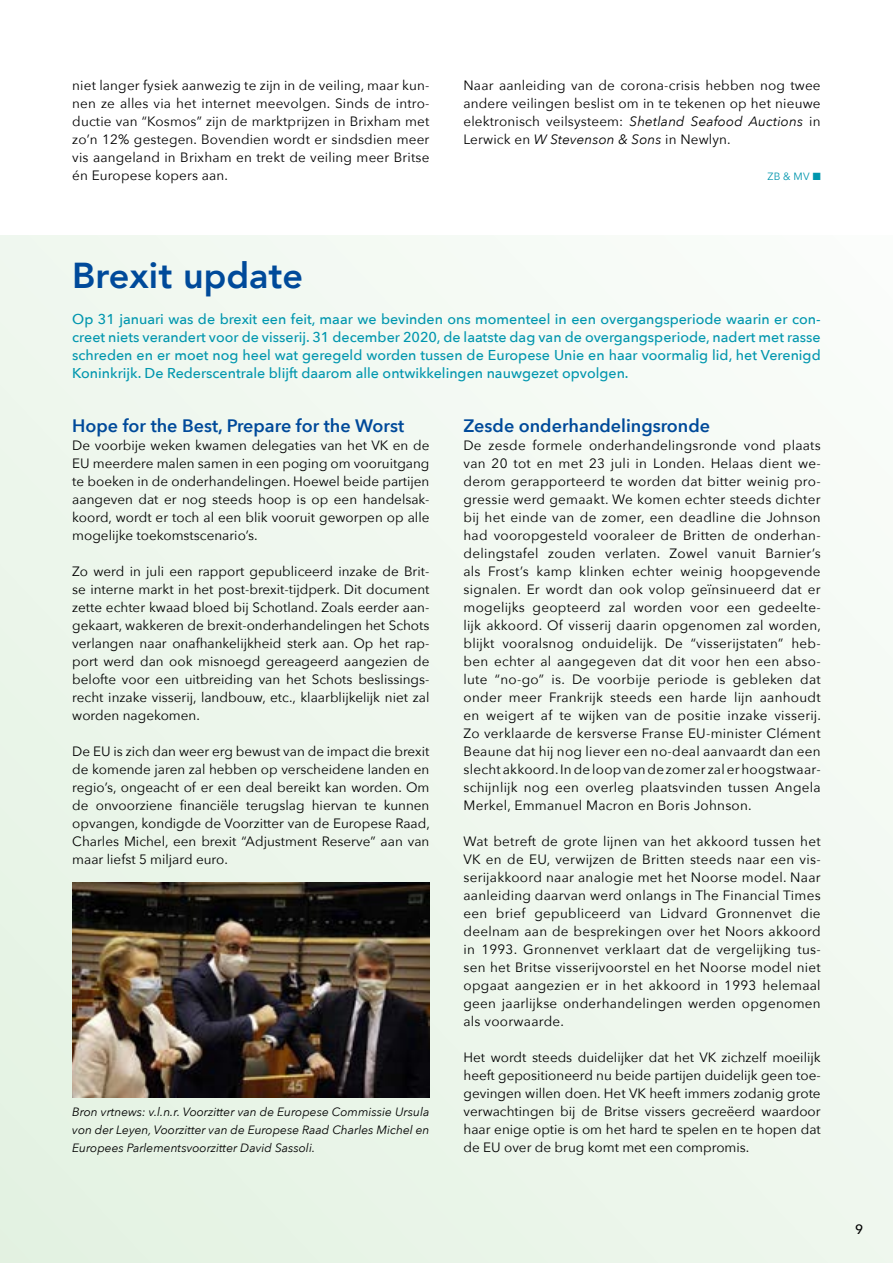
<style>
.page{position:relative;width:893px;height:1263px;background:#eff7ef}
.page>*{position:absolute;margin:0;border:0;box-sizing:border-box;transform-origin:0 0}
.t1{font:800 36px "Avenir";color:#004a9a}
.t2{font:600 18px "Avenir Next";color:#004a9a}
.t3{font:500 14.25px/18px "Avenir Next";color:#0096ae;text-align:justify}
.t4{font:13.5px/18px "Avenir Next";color:#000;text-align:justify}
.t5{font:500 13.5px "Avenir Next";color:#000}
.t6{font:italic 12px/18px "Avenir Next";color:#000;text-align:justify}
.t7{font:10.5px "Avenir Next";color:#0095ad}
.s1{font-style:italic}
.s2{color:#0096ae}
</style>
<div class="page">
<div style="left:0;top:0;width:893px;height:234px;background:#fff"></div>
<img style="left:72px;top:882px;width:357px;height:215px">
<p class="t4" style="left:72px;top:76px;width:359px">niet langer fysiek aanwezig te zijn in de veiling, maar kun&shy;nen ze alles via het internet meevolgen. Sinds de intro&shy;ductie van “Kosmos” zijn de marktprijzen in Brixham met zo’n 12% gestegen. Bovendien wordt er sindsdien meer vis aangeland in Brixham en trekt de veiling meer Britse én Europese kopers aan.</p>
<p class="t4" style="left:463px;top:76px;width:359px">Naar aanleiding van de corona-crisis hebben nog twee andere veilingen beslist om in te tekenen op het nieuwe elektronisch veilsysteem: <span class="s1">Shetland Seafood Auctions</span> in Lerwick en <span class="s1">W Stevenson &amp; Sons</span> in Newlyn.</p>
<p class="t7" style="left:768px;top:167px;width:55px">ZB &amp; MV <span class="s2">■</span></p>
<h1 class="t1" style="left:72px;top:247px;width:232px">Brexit update</h1>
<p class="t3" style="left:72px;top:310px;width:750px">Op 31 januari was de brexit een feit, maar we bevinden ons momenteel in een overgangsperiode waarin er con&shy;creet niets verandert voor de visserij. 31 december 2020, de laatste dag van de overgangsperiode, nadert met rasse schreden en er moet nog heel wat geregeld worden tussen de Europese Unie en haar voormalig lid, het Verenigd Koninkrijk. De Rederscentrale blijft daarom alle ontwikkelingen nauwgezet opvolgen.</p>
<h2 class="t2" style="left:72px;top:410px;width:333px">Hope for the Best, Prepare for the Worst</h2>
<p class="t4" style="left:72px;top:436px;width:359px">De voorbije weken kwamen delegaties van het VK en de EU meerdere malen samen in een poging om vooruitgang te boeken in de onderhandelingen. Hoewel beide partijen aangeven dat er nog steeds hoop is op een handelsak&shy;koord, wordt er toch al een blik vooruit geworpen op alle mogelijke toekomstscenario’s.</p>
<p class="t4" style="left:72px;top:562px;width:359px">Zo werd in juli een rapport gepubliceerd inzake de Brit&shy;se interne markt in het post-brexit-tijdperk. Dit document zette echter kwaad bloed bij Schotland. Zoals eerder aan&shy;gekaart, wakkeren de brexit-onderhandelingen het Schots verlangen naar onafhankelijkheid sterk aan. Op het rap&shy;port werd dan ook misnoegd gereageerd aangezien de belofte voor een uitbreiding van het Schots beslissings&shy;recht inzake visserij, landbouw, etc., klaarblijkelijk niet zal worden nagekomen.</p>
<p class="t4" style="left:72px;top:742px;width:359px">De EU is zich dan weer erg bewust van de impact die brexit de komende jaren zal hebben op verscheidene landen en regio’s, ongeacht of er een deal bereikt kan worden. Om de onvoorziene financiële terugslag hiervan te kunnen opvangen, kondigde de Voorzitter van de Europese Raad, Charles Michel, een brexit “Adjustment Reserve” aan van maar liefst 5 miljard euro.</p>
<p class="t6" style="left:72px;top:1102px;width:359px">Bron vrtnews: v.l.n.r. Voorzitter van de Europese Commissie Ursula von der Leyen, Voorzitter van de Europese Raad Charles Michel en Europees Parlementsvoorzitter David Sassoli.</p>
<h2 class="t2" style="left:463px;top:410px;width:248px">Zesde onderhandelingsronde</h2>
<p class="t4" style="left:463px;top:436px;width:359px">De zesde formele onderhandelingsronde vond plaats van 20 tot en met 23 juli in Londen. Helaas dient we&shy;derom gerapporteerd te worden dat bitter weinig pro&shy;gressie werd gemaakt. We komen echter steeds dichter bij het einde van de zomer, een deadline die Johnson had vooropgesteld vooraleer de Britten de onderhan&shy;delingstafel zouden verlaten. Zowel vanuit Barnier’s als Frost’s kamp klinken echter weinig hoopgevende signalen. Er wordt dan ook volop geïnsinueerd dat er mogelijks geopteerd zal worden voor een gedeelte&shy;lijk akkoord. Of visserij daarin opgenomen zal worden, blijkt vooralsnog onduidelijk. De “visserijstaten” heb&shy;ben echter al aangegeven dat dit voor hen een abso&shy;lute “no-go” is. De voorbije periode is gebleken dat onder meer Frankrijk steeds een harde lijn aanhoudt en weigert af te wijken van de positie inzake visserij.<br>Zo verklaarde de kersverse Franse EU-minister Clément Beaune dat hij nog liever een no-deal aanvaardt dan een slecht akkoord. In de loop van de zomer zal er hoogstwaar&shy;schijnlijk nog een overleg plaatsvinden tussen Angela Merkel, Emmanuel Macron en Boris Johnson.</p>
<p class="t4" style="left:463px;top:832px;width:359px">Wat betreft de grote lijnen van het akkoord tussen het VK en de EU, verwijzen de Britten steeds naar een vis&shy;serijakkoord naar analogie met het Noorse model. Naar aanleiding daarvan werd onlangs in The Financial Times een brief gepubliceerd van Lidvard Gronnenvet die deelnam aan de besprekingen over het Noors akkoord in 1993. Gronnenvet verklaart dat de vergelijking tus&shy;sen het Britse visserijvoorstel en het Noorse model niet opgaat aangezien er in het akkoord in 1993 helemaal geen jaarlijkse onderhandelingen werden opgenomen als voorwaarde.</p>
<p class="t4" style="left:463px;top:1048px;width:359px">Het wordt steeds duidelijker dat het VK zichzelf moeilijk heeft gepositioneerd nu beide partijen duidelijk geen toe&shy;gevingen willen doen. Het VK heeft immers zodanig grote verwachtingen bij de Britse vissers gecreëerd waardoor haar enige optie is om het hard te spelen en te hopen dat de EU over de brug komt met een compromis.</p>
<p class="t5" style="left:855px;top:1218px;width:10px">9</p>
</div>
